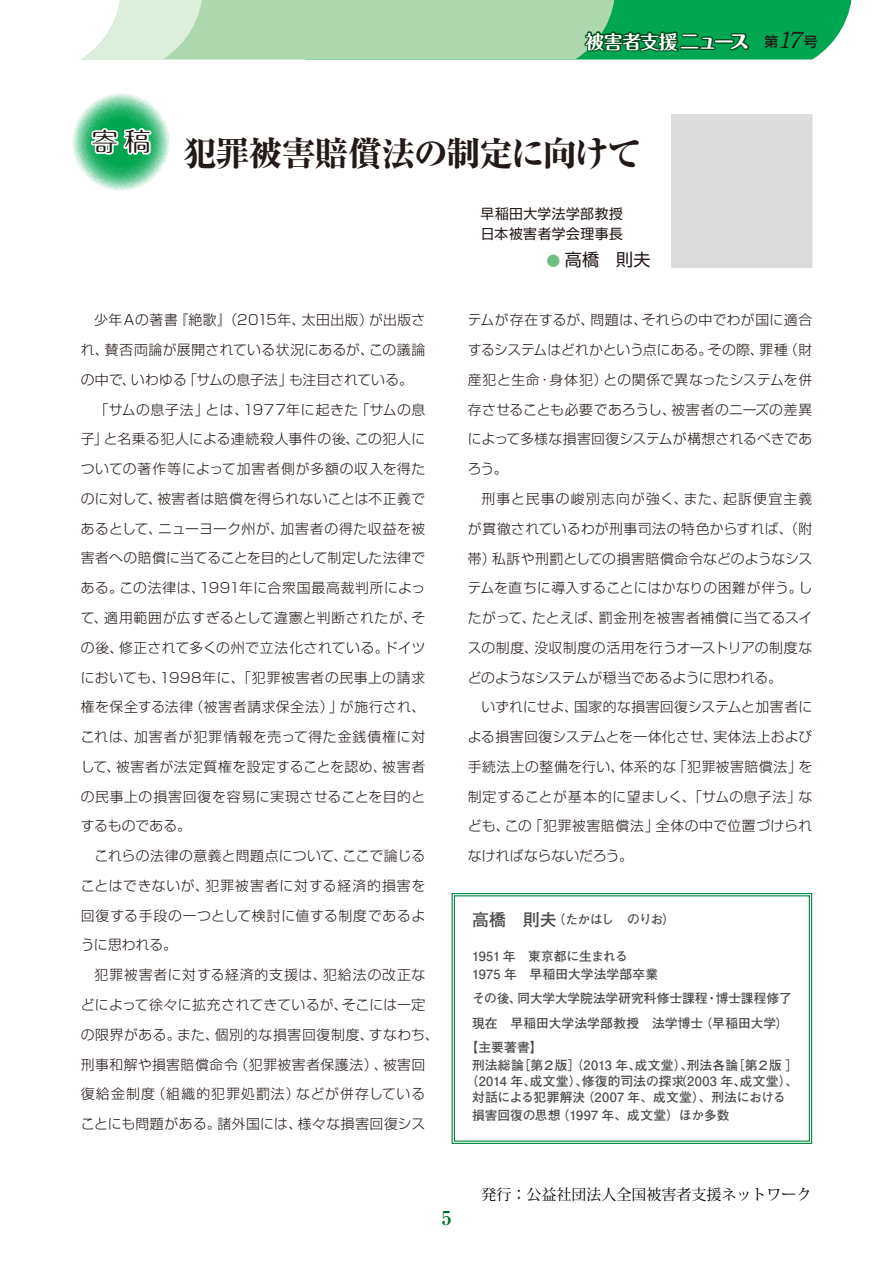
<style>
.page{position:relative;width:893px;height:1263px;background:#fff}
.page>*{position:absolute;margin:0;border:0;box-sizing:border-box;transform-origin:0 0}
.t1{font:800 34.05px "Ryumin Pro";letter-spacing:-.04em;color:#231916}
.t2{font:700 19.2px "Ryumin Pro";color:#006b31}
.t3{font:700 18.9px "Maru Fo Pro";letter-spacing:-.025em;color:#fff}
.t4{font:16.95px "Shin Go Pro";color:#231916}
.t5{font:15px "Koz Min Pr 6 N";color:#000}
.t6{font:300 13.8px/29.7px "Shin Go Pro";letter-spacing:.035em;color:#231916;text-align:justify}
.t7{font:300 13.8px "Shin Go Pro";color:#231916}
.t8{font:300 13.8px "Shin Go Pro";letter-spacing:.005em;color:#231916}
.t9{font:300 13.8px "Shin Go Pro";letter-spacing:.065em;color:#231916}
.t10{font:300 13.8px "Shin Go Pro";letter-spacing:.015em;color:#231916}
.t11{font:300 13.8px "Shin Go Pro";letter-spacing:.055em;color:#231916}
.t12{font:300 13.8px "Shin Go Pro";letter-spacing:.075em;color:#231916}
.t13{font:13.8px/20.1px "Shin Go Pro";letter-spacing:.03em;color:#231916}
.t14{font:300 13.8px "Shin Go Pro";letter-spacing:.06em;color:#231916}
.t15{font:700 12.75px/15.9px "Futo Go B101 Pro";color:#4d4a4a}
.s1{font-weight:800;font-size:19.8px}
.s2{font-family:"Shin Go Pro";font-weight:500;font-size:13.8px;color:#231916}
.s3{font-family:"Bookman Old Style";font-weight:400;font-style:italic;font-size:23.4px;color:#231916}
.s4{font-size:13.8px;color:#70bf80}
.s5{font-size:16.95px}
</style>
<div class="page">
<svg style="left:81px;top:0;width:771px;height:60px;background:#80c898"></svg>
<svg style="left:70px;top:91px;width:102px;height:102px;background:#81d2a9"></svg>
<svg style="left:89px;top:125px;width:64px;height:31px"></svg>
<svg style="left:451px;top:893px;width:362px;height:251px"></svg>
<div style="left:454px;top:895px;width:356px;height:247px;border:1px solid #008641"></div>
<h3 class="t3" style="left:585px;top:26px;width:233px">被害者支援<span class="s1">ニュース</span> <span class="s2">第</span><span class="s3">17</span><span class="s2">号</span></h3>
<h1 class="t1" style="left:91px;top:126px;width:551px"><sup>寄稿</sup> 犯罪被害賠償法の制定に向けて</h1>
<p class="t6" style="left:95px;top:304px;width:332px">少年Ａの著書『絶歌』（2015年、太田出版）が出版さ</p>
<p class="t6" style="left:81px;top:333px;width:346px">れ、賛否両論が展開されている状況にあるが、この議論</p>
<p class="t8" style="left:81px;top:368px;width:334px">の中で、いわゆる「サムの息子法」も注目されている。</p>
<p class="t6" style="left:95px;top:393px;width:332px">「サムの息子法」とは、1977年に起きた「サムの息</p>
<p class="t6" style="left:81px;top:423px;width:346px">子」と名乗る犯人による連続殺人事件の後、この犯人に</p>
<p class="t6" style="left:81px;top:452px;width:346px">ついての著作等によって加害者側が多額の収入を得た</p>
<p class="t6" style="left:81px;top:482px;width:346px">のに対して、被害者は賠償を得られないことは不正義で</p>
<p class="t6" style="left:81px;top:512px;width:346px">あるとして、ニューヨーク州が、加害者の得た収益を被</p>
<p class="t7" style="left:81px;top:547px;width:346px">害者への賠償に当てることを目的として制定した法律で</p>
<p class="t6" style="left:81px;top:571px;width:346px">ある。この法律は、1991年に合衆国最高裁判所によっ</p>
<p class="t6" style="left:81px;top:601px;width:346px">て、適用範囲が広すぎるとして違憲と判断されたが、そ</p>
<p class="t6" style="left:81px;top:631px;width:346px">の後、修正されて多くの州で立法化されている。ドイツ</p>
<p class="t6" style="left:81px;top:661px;width:346px">においても、1998年に、「犯罪被害者の民事上の請求</p>
<p class="t6" style="left:81px;top:690px;width:346px">権を保全する法律（被害者請求保全法）」が施行され、</p>
<p class="t9" style="left:81px;top:725px;width:346px">これは、加害者が犯罪情報を売って得た金銭債権に対</p>
<p class="t6" style="left:81px;top:750px;width:346px">して、被害者が法定質権を設定することを認め、被害者</p>
<p class="t6" style="left:81px;top:780px;width:346px">の民事上の損害回復を容易に実現させることを目的と</p>
<p class="t7" style="left:81px;top:815px;width:112px">するものである。</p>
<p class="t10" style="left:95px;top:844px;width:332px">これらの法律の意義と問題点について、ここで論じる</p>
<p class="t11" style="left:81px;top:874px;width:346px">ことはできないが、犯罪被害者に対する経済的損害を</p>
<p class="t6" style="left:81px;top:899px;width:346px">回復する手段の一つとして検討に値する制度であるよ</p>
<p class="t6" style="left:81px;top:929px;width:98px">うに思われる。</p>
<p class="t14" style="left:95px;top:964px;width:332px">犯罪被害者に対する経済的支援は、犯給法の改正な</p>
<p class="t6" style="left:81px;top:988px;width:346px">どによって徐々に拡充されてきているが、そこには一定</p>
<p class="t6" style="left:81px;top:1018px;width:360px">の限界がある。また、個別的な損害回復制度、すなわち、</p>
<p class="t6" style="left:81px;top:1048px;width:346px">刑事和解や損害賠償命令（犯罪被害者保護法）、被害回</p>
<p class="t12" style="left:81px;top:1083px;width:346px">復給金制度（組織的犯罪処罰法）などが併存している</p>
<p class="t6" style="left:81px;top:1107px;width:346px">ことにも問題がある。諸外国には、様々な損害回復シス</p>
<p class="t13" style="left:481px;top:202px;width:172px">早稲田大学法学部教授　　日本被害者学会理事長　　</p>
<p class="t4" style="left:546px;top:245px;width:106px"><span class="s4">●</span> 高橋　則夫</p>
<p class="t6" style="left:468px;top:304px;width:346px">テムが存在するが、問題は、それらの中でわが国に適合するシステムはどれかという点にある。その際、罪種（財産犯と生命・身体犯）との関係で異なったシステムを併存させることも必要であろうし、被害者のニーズの差異によって多様な損害回復システムが構想されるべきであろう。</p>
<p class="t6" style="left:468px;top:482px;width:346px;text-indent:14px">刑事と民事の峻別志向が強く、また、起訴便宜主義が貫徹されているわが刑事司法の特色からすれば、（附帯）私訴や刑罰としての損害賠償命令などのようなシステムを直ちに導入することにはかなりの困難が伴う。したがって、たとえば、罰金刑を被害者補償に当てるスイスの制度、没収制度の活用を行うオーストリアの制度などのようなシステムが穏当であるように思われる。</p>
<p class="t6" style="left:468px;top:691px;width:346px;text-indent:14px">いずれにせよ、国家的な損害回復システムと加害者による損害回復システムとを一体化させ、実体法上および手続法上の整備を行い、体系的な「犯罪被害賠償法」を制定することが基本的に望ましく、「サムの息子法」なども、この「犯罪被害賠償法」全体の中で位置づけられなければならないだろう。</p>
<p class="t15" style="left:472px;top:910px;width:205px"><span class="s5">高橋　則夫</span>（たかはし　のりお）</p>
<p class="t15" style="left:472px;top:945px;width:188px;line-height:18.1px">1951 年　東京都に生まれる<br>1975 年　早稲田大学法学部卒業</p>
<p class="t15" style="left:472px;top:989px;width:321px">その後、同大学大学院法学研究科修士課程・博士課程修了</p>
<p class="t15" style="left:472px;top:1013px;width:318px">現在　早稲田大学法学部教授　法学博士（早稲田大学）</p>
<p class="t15" style="left:466px;top:1038px;width:78px">【主要著書】</p>
<p class="t15" style="left:466px;top:1056px;width:334px;text-align:center">刑法総論［第２版］（2013 年、成文堂）、刑法各論［第２版］（2014 年、成文堂）、修復的司法の探求（2003 年、成文堂）、対話による犯罪解決（2007 年、成文堂）、刑法における</p>
<p class="t15" style="left:472px;top:1106px;width:259px">損害回復の思想（1997 年、成文堂）ほか多数</p>
<h2 class="t2" style="left:442px;top:1202px;width:11px">5</h2>
<p class="t5" style="left:481px;top:1186px;width:332px">発行：公益社団法人全国被害者支援ネットワーク</p>
</div>
